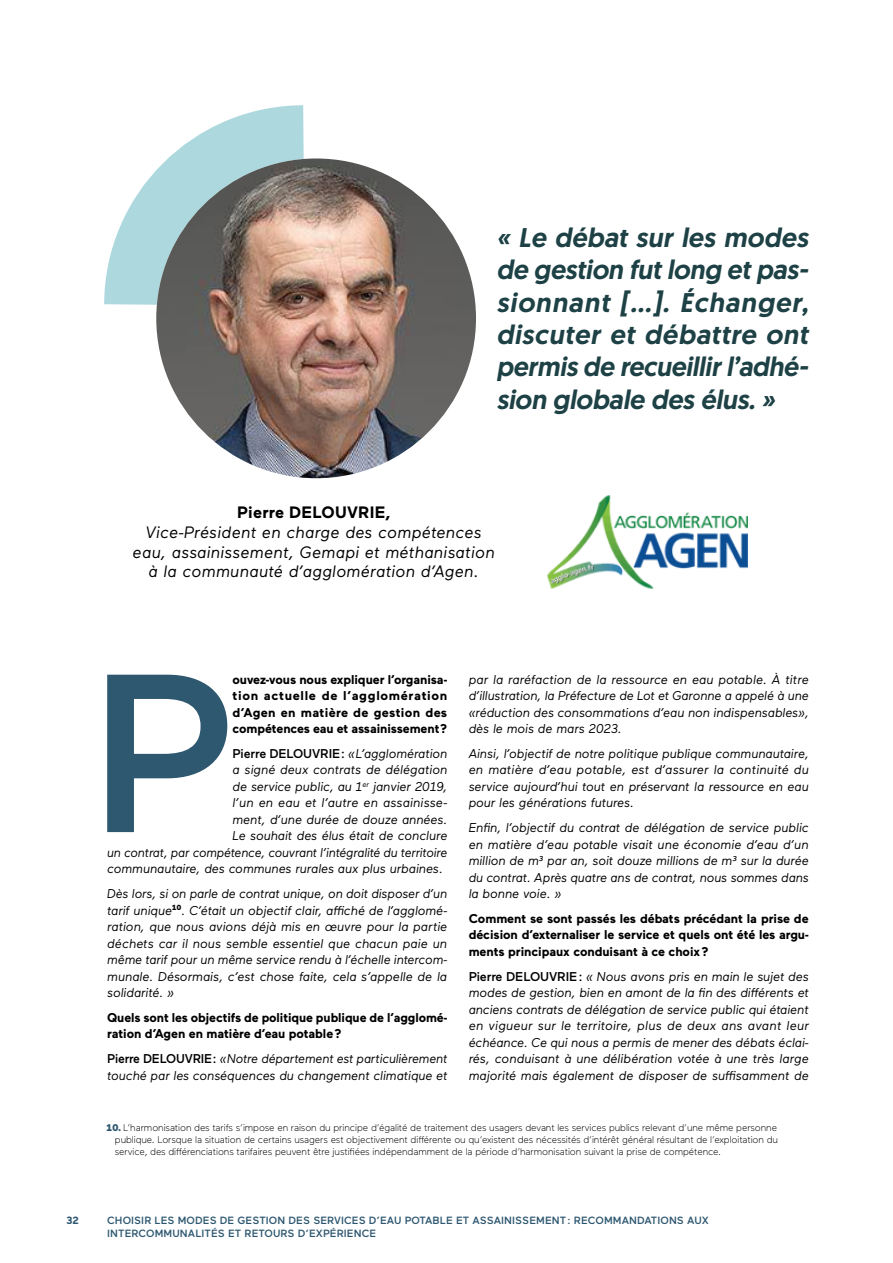
<style>
.page{position:relative;width:893px;height:1263px;background:#fff}
.page>*{position:absolute;margin:0;border:0;box-sizing:border-box;transform-origin:0 0}
.t1{font:500 224.85px "Maax";color:#2e5770}
.t2{font:italic 500 27px/32.4px "Geomanist";letter-spacing:-.005em;color:#1d4145;text-align:justify}
.t3{font:italic 16.5px/19.8px "Maax";letter-spacing:.015em;color:#000;text-align:center}
.t4{font:700 16.5px "Maax";letter-spacing:.015em;color:#000}
.t5{font:italic 12.75px/16.5px "Maax";letter-spacing:-.005em;color:#000;text-align:justify}
.t6{font:700 12.75px/16.5px "Maax";letter-spacing:-.005em;color:#000;text-align:justify}
.t7{font:500 12.75px "Maax";letter-spacing:-.005em;color:#000}
.t8{font:500 10.5px/12.6px "Maax";letter-spacing:.01em;color:#2d5770}
.t9{font:700 10.5px "Maax";color:#2d5770}
.t10{font:300 9.75px/12px "Maax";letter-spacing:-.005em;color:#000;text-align:justify}
.s1{font-weight:400;font-style:italic}
.s2{font-weight:500;font-style:normal}
.s3{font-weight:900;color:#2d5770}
</style>
<div class="page">
<svg style="left:104px;top:105px;width:200px;height:278px"></svg>
<img style="left:156px;top:158px;width:320px;height:320px;border-radius:160px">
<img style="left:547px;top:495px;width:201px;height:94px">
<h2 class="t2" style="left:496px;top:221px;width:313px">« Le débat sur les modes de gestion fut long et pas&shy;sionnant […]. Échanger, discuter et débattre ont permis de recueillir l’adhé&shy;sion globale des élus. »</h2>
<p class="t4" style="left:237px;top:501px;width:155px">Pierre DELOUVRIE,</p>
<p class="t3" style="left:133px;top:521px;width:364px">Vice-Président en charge des compétences eau, assainissement, Gemapi et méthanisation à la communauté d’agglomération d’Agen.</p>
<p class="t9" style="left:66px;top:1214px;width:14px">32</p>
<h1 class="t1" style="left:89px;top:608px;width:146px">P</h1>
<p class="t6" style="left:233px;top:670px;width:216px">ouvez-vous nous expliquer l’organisa&shy;tion actuelle de l’agglomération d’Agen en matière de gestion des compétences eau et assainissement ?</p>
<p class="t7" style="left:233px;top:745px;width:216px">Pierre DELOUVRIE : <span class="s1">« L’agglomération</span></p>
<p class="t5" style="left:233px;top:761px;width:216px">a signé deux contrats de délégation</p>
<p class="t5" style="left:233px;top:777px;width:216px">de service public, au 1<sup>er</sup> janvier 2019,</p>
<p class="t5" style="left:233px;top:794px;width:216px">l’un en eau et l’autre en assainisse-</p>
<p class="t5" style="left:233px;top:810px;width:216px">ment, d’une durée de douze années.</p>
<p class="t5" style="left:233px;top:827px;width:216px">Le souhait des élus était de conclure</p>
<p class="t5" style="left:107px;top:843px;width:342px">un contrat, par compétence, couvrant l’intégralité du territoire</p>
<p class="t5" style="left:107px;top:860px;width:337px">communautaire, des communes rurales aux plus urbaines.</p>
<p class="t5" style="left:107px;top:885px;width:342px">Dès lors, si on parle de contrat unique, on doit disposer d’un tarif unique<sup>10</sup>. C’était un objectif clair, affiché de l’agglomé&shy;ration, que nous avions déjà mis en œuvre pour la partie déchets car il nous semble essentiel que chacun paie un même tarif pour un même service rendu à l’échelle intercom&shy;munale. Désormais, c’est chose faite, cela s’appelle de la solidarité. »</p>
<p class="t6" style="left:107px;top:1008px;width:342px">Quels sont les objectifs de politique publique de l’agglomé&shy;ration d’Agen en matière d’eau potable ?</p>
<p class="t5" style="left:107px;top:1050px;width:342px"><span class="s2">Pierre DELOUVRIE :</span> « Notre département est particulièrement touché par les conséquences du changement climatique et</p>
<p class="t5" style="left:469px;top:670px;width:342px">par la raréfaction de la ressource en eau potable. À titre d’illustration, la Préfecture de Lot et Garonne a appelé à une «réduction des consommations d’eau non indispensables», dès le mois de mars 2023.</p>
<p class="t5" style="left:469px;top:744px;width:342px">Ainsi, l’objectif de notre politique publique communautaire, en matière d’eau potable, est d’assurer la continuité du service aujourd’hui tout en préservant la ressource en eau pour les générations futures.</p>
<p class="t5" style="left:469px;top:819px;width:342px">Enfin, l’objectif du contrat de délégation de service public en matière d’eau potable visait une économie d’eau d’un million de m³ par an, soit douze millions de m³ sur la durée du contrat. Après quatre ans de contrat, nous sommes dans la bonne voie. »</p>
<p class="t6" style="left:469px;top:909px;width:341px">Comment se sont passés les débats précédant la prise de décision d’externaliser le service et quels ont été les argu&shy;ments principaux conduisant à ce choix ?</p>
<p class="t5" style="left:469px;top:967px;width:342px"><span class="s2">Pierre DELOUVRIE :</span> « Nous avons pris en main le sujet des modes de gestion, bien en amont de la fin des différents et anciens contrats de délégation de service public qui étaient en vigueur sur le territoire, plus de deux ans avant leur échéance. Ce qui nous a permis de mener des débats éclai&shy;rés, conduisant à une délibération votée à une très large majorité mais également de disposer de suffisamment de</p>
<p class="t10" style="left:115px;top:1121px;width:665px;text-indent:-9px"><span class="s3">10.</span> L’harmonisation des tarifs s’impose en raison du principe d’égalité de traitement des usagers devant les services publics relevant d’une même personne publique. Lorsque la situation de certains usagers est objectivement différente ou qu’existent des nécessités d’intérêt général résultant de l’exploitation du service, des différenciations tarifaires peuvent être justifiées indépendamment de la période d’harmonisation suivant la prise de compétence.</p>
<p class="t8" style="left:107px;top:1213px;width:603px">CHOISIR LES MODES DE GESTION DES SERVICES D’EAU POTABLE ET ASSAINISSEMENT : RECOMMANDATIONS AUX<br>INTERCOMMUNALITÉS ET RETOURS D’EXPÉRIENCE</p>
</div>
